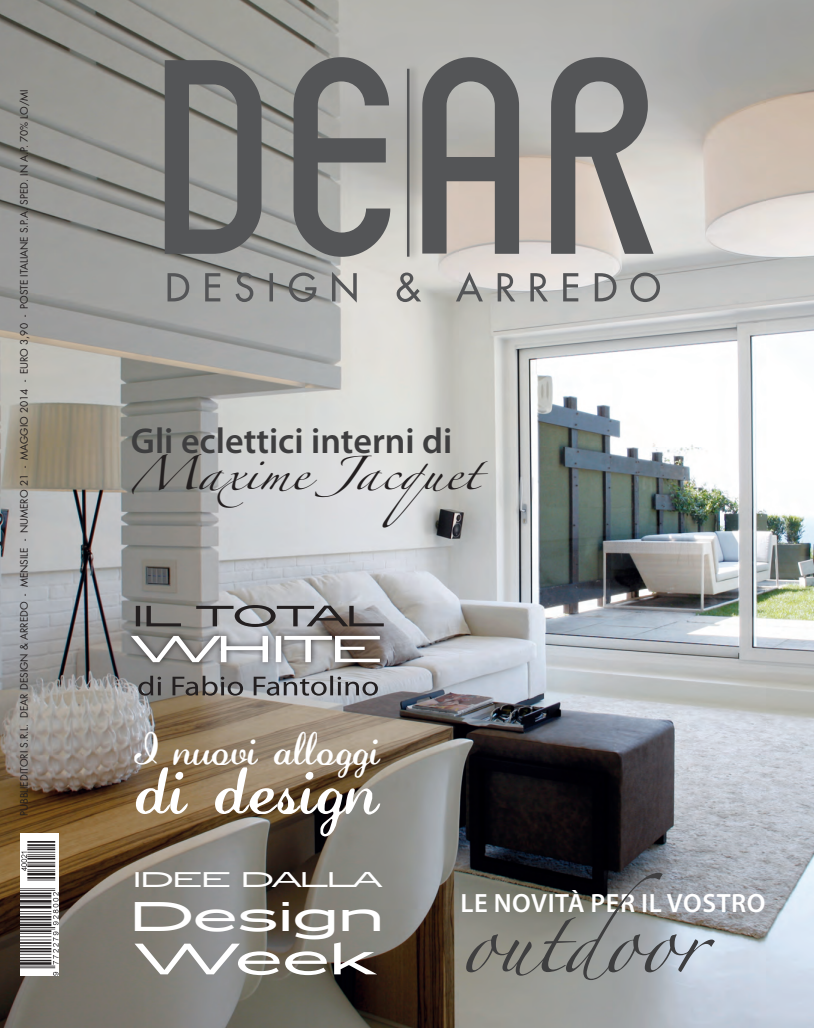
<style>
.page{position:relative;width:814px;height:1028px;background:#fff}
.page>*{position:absolute;margin:0;border:0;box-sizing:border-box;transform-origin:0 0}
.t1{font:58.25px "Zapfino";color:#3e3e3f}
.t2{font:55.62px "Lauren Script";color:#fff}
.t3{font:43.75px "Zeppelin 52";color:#fff;scale:1.18 1}
.t4{font:41.25px "Zeppelin 52";color:#fff;scale:1.18 1}
.t5{font:600 36.12px "Myriad Pro";color:#3e3e3f}
.t6{font:33.12px "Lauren Script";color:#fff}
.t7{font:30px "Zapfino";color:#231f20;scale:1.18 1}
.t8{font:600 26.5px "Myriad Pro";letter-spacing:.02em;color:#fff}
.t9{font:21.25px "Zeppelin 52";color:#fff;scale:1.18 1}
.t10{font:10px "Futura";color:#231f20}
</style>
<div class="page">
<img style="left:0;top:0;width:814px;height:1027px">
<img style="left:21px;top:833px;width:37px;height:142px">
<svg style="left:422px;top:57px;width:231px;height:197px;background:#8e8c89"></svg>
<svg style="left:165px;top:57px;width:225px;height:200px;background:#7f807f"></svg>
<svg style="left:168px;top:272px;width:492px;height:30px;background:#abaaa8"></svg>
<div style="left:404px;top:62px;width:16px;height:201px;background:#231f20;opacity:.4"></div>
<hr style="left:407px;top:69px;width:2px;height:187px;background:#545557">
<svg style="left:138px;top:675px;width:240px;height:20px;background:#7f8082"></svg>
<div style="left:126px;top:628px;width:261px;height:41px;background:#231f20;opacity:.8"></div>
<svg style="left:131px;top:635px;width:249px;height:27px"></svg>
<svg style="left:136px;top:605px;width:248px;height:22px;background:#818081"></svg>
<p class="t10" style="left:17px;top:815px;width:726px;rotate:-90deg">pubblieditori s.r.l. DEAR Design &amp; Arredo - Mensile - N umero 21 - maggio 2014 - euro 3,90 - Poste Italiane s.p.a. sped. In A.P. 70% LO/MI</p>
<h3 class="t5" style="left:131px;top:418px;width:323px">GLI ECLETTICI INTERNI DI</h3>
<h3 class="t7" style="left:131px;top:461px;width:297px">Maxime Jacquet</h3>
<h3 class="t6" style="left:134px;top:727px;width:247px">I nuovi alloggi</h3>
<h2 class="t2" style="left:136px;top:751px;width:244px">di design</h2>
<h3 class="t9" style="left:134px;top:867px;width:211px">Idee dalla</h3>
<h3 class="t4" style="left:131px;top:893px;width:216px">Design</h3>
<h3 class="t3" style="left:139px;top:935px;width:202px">Week</h3>
<h1 class="t1" style="left:460px;top:917px;width:245px">outdoor</h1>
<h3 class="t8" style="left:460px;top:885px;width:306px">LE NOVITÀ PER IL VOSTRO</h3>
</div>
